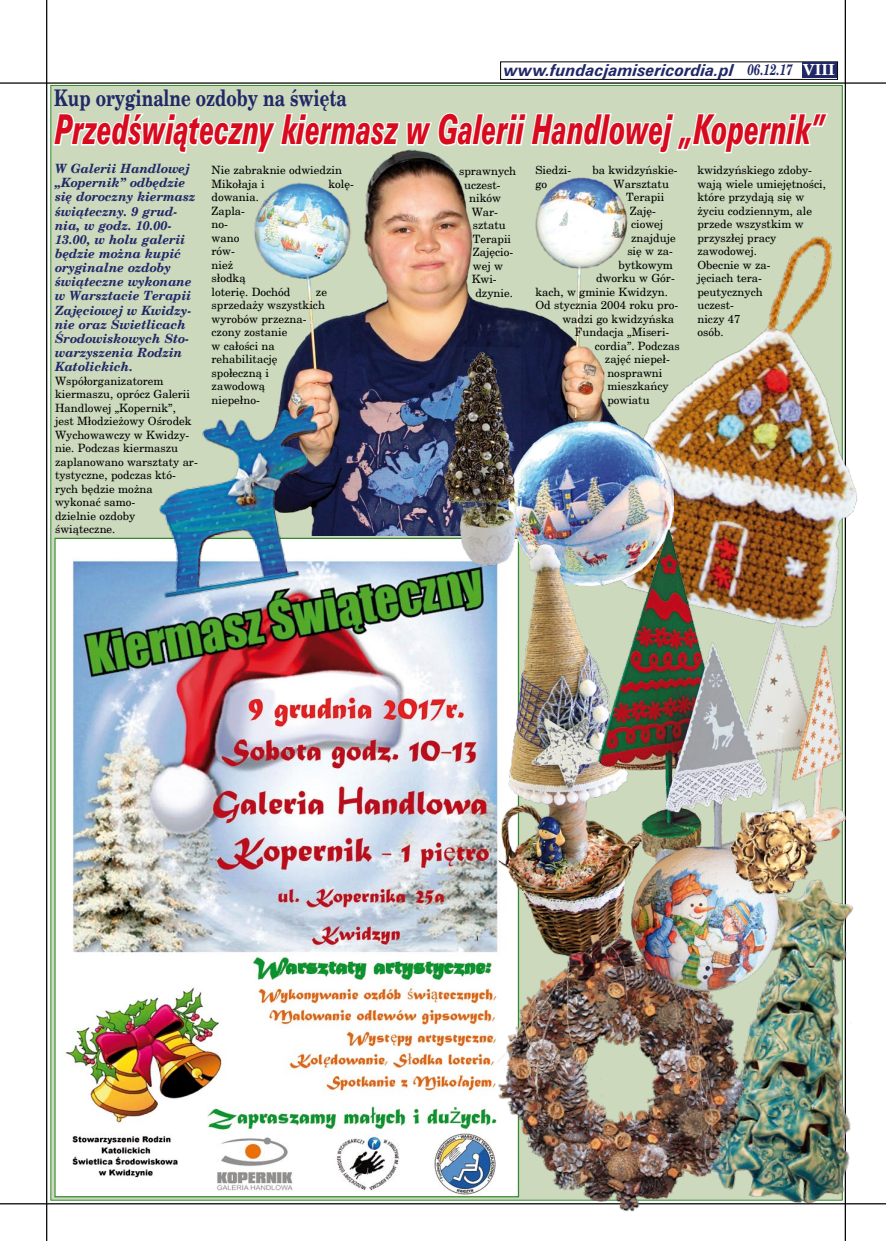
<style>
.page{position:relative;width:886px;height:1241px;background:#fff}
.page>*{position:absolute;margin:0;border:0;box-sizing:border-box;transform-origin:0 0}
.t1{font:italic 37.5px "Zurich Blk PL";color:#d80b1e;scale:.6 1}
.t2{font:700 22.5px "New Brunswick";color:#202867;scale:.75 1}
.t3{font:italic 700 15px "Zurich PL";color:#202867}
.t4{font:italic 700 12.5px/14.1px "New Brunswick";color:#202867}
.t5{font:11.25px/13.5px "New Brunswick";color:#000}
.s1{font-family:"New Brunswick"}
.s2{font-family:"New Brunswick";font-style:normal;color:#fff}
</style>
<div class="page">
<div style="left:51px;top:85px;width:791px;height:1114px;background:#ccd9bc"></div>
<div style="left:500px;top:62px;width:338px;height:18px;border:1px solid #000"></div>
<hr style="left:46px;top:0;width:1px;height:1240px;background:#000">
<hr style="left:845px;top:0;width:1px;height:1240px;background:#000">
<div style="left:802px;top:63px;width:34px;height:15px;background:#202867"></div>
<hr style="left:0;top:82px;width:886px;height:2px;background:#000">
<hr style="left:0;top:1202px;width:886px;height:2px;background:#000">
<img style="left:254px;top:155px;width:366px;height:380px">
<img style="left:56px;top:539px;width:414px;height:656px">
<img style="left:135px;top:393px;width:237px;height:208px">
<img style="left:571px;top:198px;width:287px;height:329px">
<img style="left:521px;top:420px;width:153px;height:119px">
<img style="left:469px;top:539px;width:157px;height:431px">
<img style="left:441px;top:347px;width:80px;height:219px">
<svg style="left:53px;top:112px;width:775px;height:43px"></svg>
<img style="left:781px;top:881px;width:105px;height:336px">
<img style="left:470px;top:908px;width:322px;height:309px">
<img style="left:592px;top:527px;width:255px;height:354px">
<img style="left:631px;top:845px;width:150px;height:152px">
<img style="left:714px;top:800px;width:122px;height:96px">
<h2 class="t2" style="left:54px;top:84px;width:392px">Kup oryginalne ozdoby na święta</h2>
<h3 class="t3" style="left:504px;top:60px;width:332px">www.fundacjamisericordia.pl <span class="s1">06.12.17</span> <span class="s2">VIII</span></h3>
<h1 class="t1" style="left:56px;top:105px;width:1284px">Przedświąteczny kiermasz w Galerii Handlowej „Kopernik”</h1>
<p class="t5" style="left:212px;top:163px;width:132px">Nie zabraknie odwiedzin<br>Mikołaja i</p>
<p class="t4" style="left:55px;top:161px;width:142px">W Galerii Handlowej „Kopernik” odbędzie się doroczny kiermasz świąteczny. 9 grud&shy;nia, w godz. 10.00-<br>13.00, w holu galerii będzie można kupić oryginalne ozdoby świąteczne wykonane w Warsztacie Terapii<br>Zajęciowej w Kwidzy&shy;nie oraz Świetlicach<br>Środowiskowych Sto&shy;warzyszenia Rodzin<br>Katolickich.</p>
<p class="t5" style="left:55px;top:373px;width:144px">Współorganizatorem kiermaszu, oprócz Galerii<br>Handlowej „Kopernik”,<br>jest Młodzieżowy Ośrodek<br>Wychowawczy w Kwidzy&shy;nie. Podczas kiermaszu zaplanowano warsztaty ar&shy;tystyczne, podczas któ&shy;rych będzie można wykonać samo-<br>dzielnie ozdoby świąteczne.</p>
<p class="t5" style="left:535px;top:163px;width:37px">Siedzi-</p>
<p class="t5" style="left:592px;top:163px;width:87px">ba kwidzyńskie-</p>
<p class="t5" style="left:535px;top:176px;width:13px">go</p>
<p class="t5" style="left:614px;top:176px;width:57px">Warsztatu</p>
<p class="t5" style="left:626px;top:190px;width:40px">Terapii</p>
<p class="t5" style="left:630px;top:203px;width:28px">Zaję-</p>
<p class="t5" style="left:631px;top:217px;width:34px">ciowej</p>
<p class="t5" style="left:631px;top:230px;width:46px">znajduje</p>
<p class="t5" style="left:627px;top:244px;width:47px">się w za-</p>
<p class="t5" style="left:619px;top:257px;width:56px">bytkowym</p>
<p class="t5" style="left:596px;top:271px;width:80px">dworku w Gór-</p>
<p class="t5" style="left:535px;top:284px;width:134px">kach, w gminie Kwidzyn.</p>
<p class="t5" style="left:535px;top:298px;width:144px">Od stycznia 2004 roku pro-</p>
<p class="t5" style="left:562px;top:311px;width:113px">wadzi go kwidzyńska</p>
<p class="t5" style="left:575px;top:325px;width:96px">Fundacja „Miseri-</p>
<p class="t5" style="left:595px;top:338px;width:86px">cordia”. Podczas</p>
<p class="t5" style="left:605px;top:352px;width:66px">zajęć niepeł-</p>
<p class="t5" style="left:607px;top:365px;width:57px">nosprawni</p>
<p class="t5" style="left:607px;top:379px;width:63px">mieszkańcy</p>
<p class="t5" style="left:607px;top:392px;width:44px">powiatu</p>
<p class="t5" style="left:697px;top:163px;width:130px">kwidzyńskiego zdoby&shy;wają wiele umiejętności, które przydają się w życiu codziennym, ale przede wszystkim w przyszłej pracy zawodowej.<br>Obecnie w za-<br>jęciach tera&shy;peutycznych<br>uczest-<br>niczy 47<br>osób.</p>
<p class="t5" style="left:459px;top:164px;width:58px">sprawnych</p>
<p class="t5" style="left:464px;top:178px;width:38px">uczest-</p>
<p class="t5" style="left:469px;top:191px;width:33px">ników</p>
<p class="t5" style="left:472px;top:205px;width:28px">War-</p>
<p class="t5" style="left:473px;top:218px;width:34px">sztatu</p>
<p class="t5" style="left:473px;top:232px;width:40px">Terapii</p>
<p class="t5" style="left:473px;top:245px;width:42px">Zajęcio-</p>
<p class="t5" style="left:473px;top:259px;width:32px">wej w</p>
<p class="t5" style="left:472px;top:272px;width:26px">Kwi-</p>
<p class="t5" style="left:475px;top:286px;width:39px">dzynie.</p>
<p class="t5" style="left:328px;top:176px;width:27px">kolę-</p>
<p class="t5" style="left:212px;top:190px;width:80px">dowania.<br>Zapla-<br>no-<br>wano<br>rów-<br>nież<br>słodką<br>loterię. Dochód</p>
<p class="t5" style="left:212px;top:284px;width:117px;text-indent:104px">ze sprzedaży wszystkich wyrobów przezna&shy;czony zostanie<br>w całości na rehabilitację społeczną i<br>zawodową<br>niepełno-</p>
</div>
